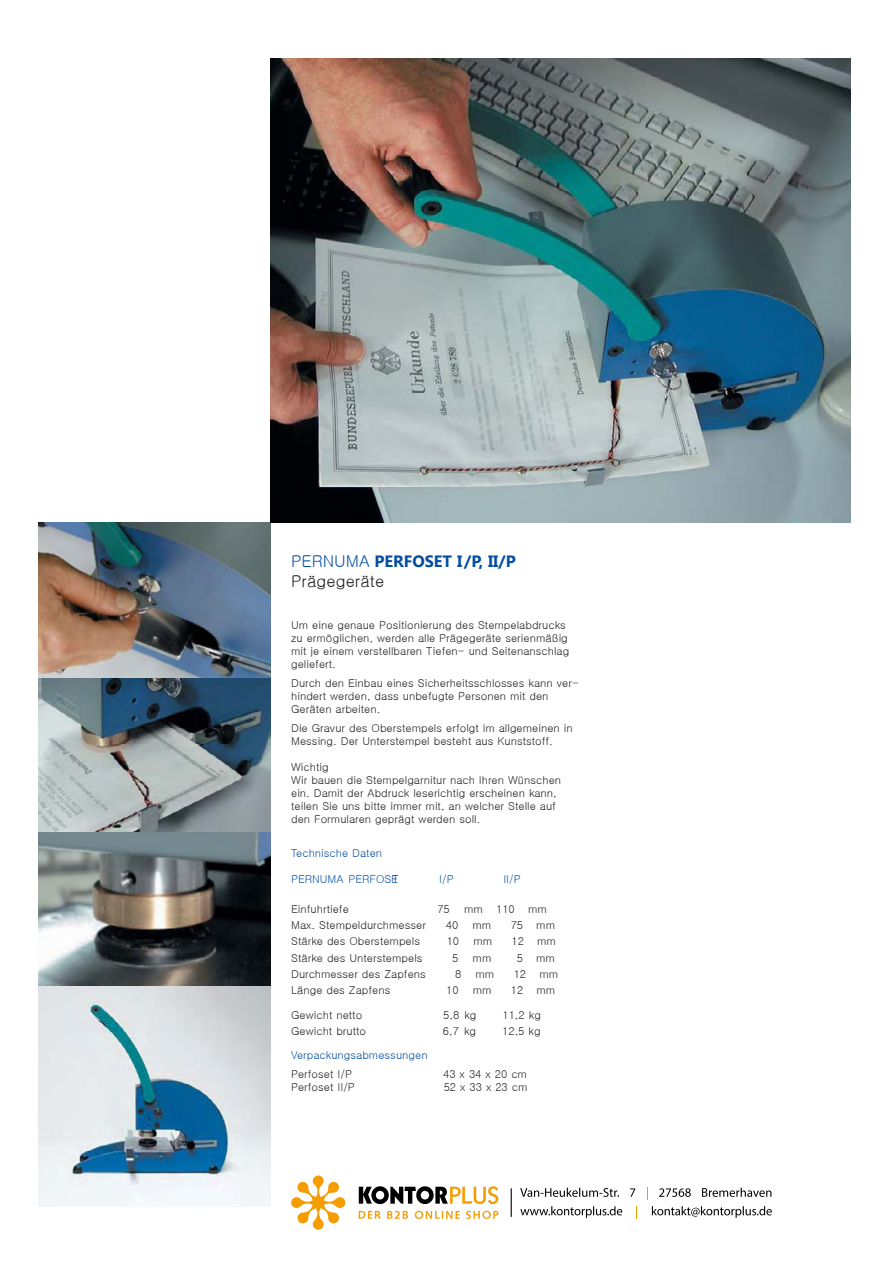
<style>
.page{position:relative;width:893px;height:1263px;background:#fff}
.page>*{position:absolute;margin:0;border:0;box-sizing:border-box;transform-origin:0 0}
.t1{font:700 16.35px "Segoe UI";color:#034ea2}
.t2{font:300 16.35px "Frutiger";color:#231f20}
.t3{font:300 10.95px/13px "Frutiger";color:#231f20}
.t4{font:700 10.95px "Frutiger";color:#034ea2}
.t5{font:300 10.95px "Frutiger";color:#034ea2}
.t6{font:700 10.95px "Frutiger";color:#231f20}
.s1{font-family:"Frutiger";font-weight:300}
.s2{font-weight:300}
</style>
<div class="page">
<img style="left:39px;top:832px;width:231px;height:154px">
<svg style="left:39px;top:986px;width:231px;height:221px;background:#bacdd7"></svg>
<svg style="left:39px;top:677px;width:231px;height:155px;background:#788891"></svg>
<img style="left:39px;top:522px;width:231px;height:155px">
<img style="left:270px;top:59px;width:580px;height:463px">
<svg style="left:291px;top:1175px;width:54px;height:55px"></svg>
<svg style="left:359px;top:1186px;width:139px;height:18px"></svg>
<svg style="left:359px;top:1211px;width:22px;height:8px"></svg>
<svg style="left:387px;top:1211px;width:21px;height:8px"></svg>
<svg style="left:415px;top:1211px;width:45px;height:8px"></svg>
<svg style="left:466px;top:1211px;width:32px;height:8px"></svg>
<svg style="left:511px;top:1188px;width:1px;height:29px"></svg>
<svg style="left:652px;top:1206px;width:120px;height:12px"></svg>
<svg style="left:636px;top:1206px;width:1px;height:12px"></svg>
<svg style="left:520px;top:1206px;width:102px;height:12px"></svg>
<svg style="left:659px;top:1188px;width:112px;height:9px"></svg>
<svg style="left:647px;top:1187px;width:1px;height:13px"></svg>
<svg style="left:520px;top:1188px;width:115px;height:9px"></svg>
<h1 class="t1" style="left:291px;top:550px;width:226px"><span class="s1">PERNUMA</span> PERFOSET I/P, II/P</h1>
<h1 class="t2" style="left:291px;top:573px;width:95px">Prägegeräte</h1>
<p class="t3" style="left:291px;top:618px;width:280px">Um eine genaue Positionierung des Stempelabdrucks zu ermöglichen, werden alle Prägegeräte serienmäßig mit je einem verstellbaren Tiefen- und Seitenanschlag geliefert.</p>
<p class="t3" style="left:291px;top:676px;width:289px">Durch den Einbau eines Sicherheitsschlosses kann ver&shy;hindert werden, dass unbefugte Personen mit den<br>Geräten arbeiten.</p>
<p class="t3" style="left:291px;top:721px;width:283px">Die Gravur des Oberstempels erfolgt im allgemeinen in<br>Messing. Der Unterstempel besteht aus Kunststoff.</p>
<p class="t6" style="left:291px;top:761px;width:39px">Wichtig</p>
<p class="t3" style="left:291px;top:773px;width:272px">Wir bauen die Stempelgarnitur nach Ihren Wünschen ein. Damit der Abdruck leserichtig erscheinen kann, teilen Sie uns bitte immer mit, an welcher Stelle auf den Formularen geprägt werden soll.</p>
<p class="t4" style="left:291px;top:847px;width:93px">Technische Daten</p>
<p class="t4" style="left:291px;top:874px;width:109px"><span class="s2">PERNUMA</span> PERFOSET</p>
<p class="t4" style="left:439px;top:874px;width:16px">I/P</p>
<p class="t4" style="left:503px;top:874px;width:19px">II/P</p>
<p class="t3" style="left:291px;top:902px;width:59px">Einfuhrtiefe</p>
<p class="t3" style="left:437px;top:902px;width:14px">75</p>
<p class="t3" style="left:464px;top:902px;width:84px">mm 110 mm</p>
<p class="t3" style="left:291px;top:918px;width:136px">Max. Stempeldurchmesser</p>
<p class="t3" style="left:446px;top:918px;width:14px">40</p>
<p class="t3" style="left:472px;top:918px;width:20px">mm</p>
<p class="t3" style="left:511px;top:918px;width:46px">75 mm</p>
<p class="t3" style="left:291px;top:935px;width:130px">Stärke des Oberstempels</p>
<p class="t3" style="left:447px;top:935px;width:14px">10</p>
<p class="t3" style="left:473px;top:935px;width:20px">mm</p>
<p class="t3" style="left:511px;top:935px;width:46px">12 mm</p>
<p class="t3" style="left:291px;top:951px;width:133px">Stärke des Unterstempels</p>
<p class="t3" style="left:452px;top:951px;width:8px">5</p>
<p class="t3" style="left:473px;top:951px;width:20px">mm</p>
<p class="t3" style="left:517px;top:951px;width:40px">5 mm</p>
<p class="t3" style="left:291px;top:968px;width:136px">Durchmesser des Zapfens</p>
<p class="t3" style="left:455px;top:968px;width:8px">8</p>
<p class="t3" style="left:476px;top:968px;width:20px">mm</p>
<p class="t3" style="left:514px;top:968px;width:46px">12 mm</p>
<p class="t3" style="left:291px;top:984px;width:101px">Länge des Zapfens</p>
<p class="t3" style="left:446px;top:984px;width:14px">10</p>
<p class="t3" style="left:473px;top:984px;width:20px">mm</p>
<p class="t3" style="left:511px;top:984px;width:46px">12 mm</p>
<p class="t3" style="left:291px;top:1008px;width:73px">Gewicht netto</p>
<p class="t3" style="left:443px;top:1008px;width:35px">5,8 kg</p>
<p class="t3" style="left:502px;top:1008px;width:40px">11,2 kg</p>
<p class="t3" style="left:291px;top:1025px;width:77px">Gewicht brutto</p>
<p class="t3" style="left:443px;top:1025px;width:35px">6,7 kg</p>
<p class="t3" style="left:502px;top:1025px;width:40px">12,5 kg</p>
<p class="t5" style="left:291px;top:1049px;width:138px">Verpackungsabmessungen</p>
<p class="t3" style="left:291px;top:1067px;width:62px">Perfoset I/P</p>
<p class="t3" style="left:443px;top:1067px;width:85px">43 x 34 x 20 cm</p>
<p class="t3" style="left:291px;top:1080px;width:65px">Perfoset II/P</p>
<p class="t3" style="left:444px;top:1080px;width:85px">52 x 33 x 23 cm</p>
</div>
